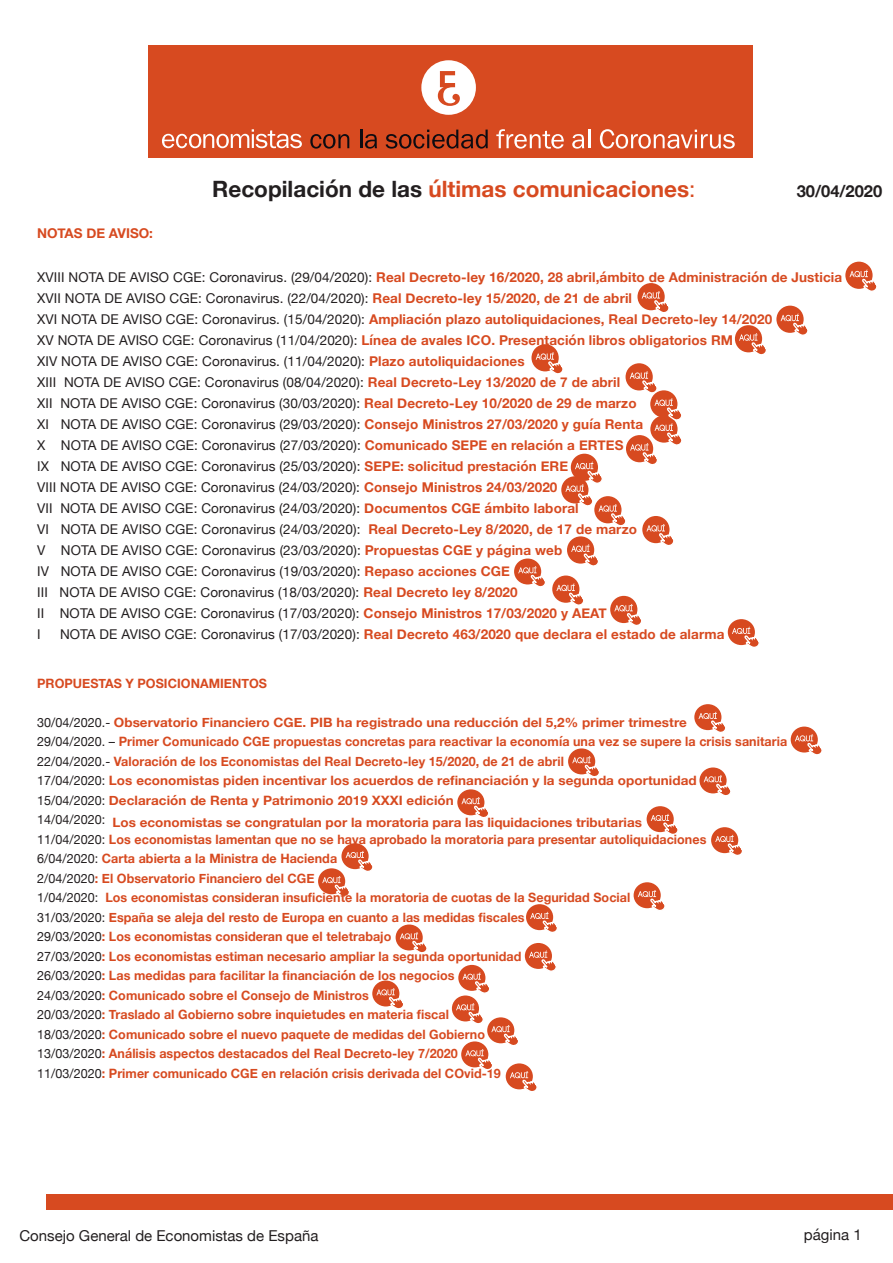
<style>
.page{position:relative;width:893px;height:1263px;background:#fff}
.page>*{position:absolute;margin:0;border:0;box-sizing:border-box;transform-origin:0 0}
.t1{font:700 22.5px "Helvetica Neue";color:#d74a20}
.t2{font:700 16.5px "Helvetica Neue";color:#231f20}
.t3{font:15px "Helvetica Neue";color:#231f20}
.t4{font:13.5px/21px "Helvetica Neue";letter-spacing:.01em;color:#231f20}
.t5{font:700 13.5px "Helvetica Neue";letter-spacing:.01em;color:#d74a20}
.t6{font:700 12.9px/19.5px "Helvetica Neue";letter-spacing:.005em;color:#d74a20;scale:1.05 1}
.t7{font:700 12.9px "Helvetica Neue";letter-spacing:.005em;color:#d74a20}
.s1{color:#231f20}
.s2{font-weight:400}
.s3{font-weight:700;color:#d74a20}
.s4{font-weight:400;color:#231f20}
</style>
<div class="page">
<div style="left:149px;top:45px;width:604px;height:113px;background:#d74a20"></div>
<div style="left:421px;top:60px;width:55px;height:55px;background:#fff;border-radius:50%"></div>
<svg style="left:438px;top:71px;width:22px;height:35px"></svg>
<svg style="left:310px;top:134px;width:39px;height:15px"></svg>
<svg style="left:360px;top:130px;width:17px;height:19px"></svg>
<svg style="left:386px;top:130px;width:102px;height:19px"></svg>
<svg style="left:496px;top:129px;width:68px;height:20px"></svg>
<svg style="left:572px;top:130px;width:18px;height:19px"></svg>
<svg style="left:600px;top:129px;width:135px;height:20px"></svg>
<svg style="left:162px;top:129px;width:140px;height:19px"></svg>
<div style="left:634px;top:882px;width:27px;height:26px;background:#d74a20;border-radius:50%"></div>
<svg style="left:638px;top:890px;width:27px;height:20px"></svg>
<div style="left:526px;top:904px;width:27px;height:26px;background:#d74a20;border-radius:50%"></div>
<svg style="left:530px;top:912px;width:27px;height:20px"></svg>
<div style="left:457px;top:789px;width:27px;height:26px;background:#d74a20;border-radius:50%"></div>
<svg style="left:461px;top:797px;width:27px;height:20px"></svg>
<div style="left:647px;top:806px;width:27px;height:26px;background:#d74a20;border-radius:50%"></div>
<svg style="left:651px;top:814px;width:27px;height:20px"></svg>
<div style="left:728px;top:619px;width:27px;height:26px;background:#d74a20;border-radius:50%"></div>
<svg style="left:732px;top:627px;width:27px;height:20px"></svg>
<div style="left:711px;top:827px;width:27px;height:26px;background:#d74a20;border-radius:50%"></div>
<svg style="left:715px;top:835px;width:27px;height:20px"></svg>
<svg style="left:318px;top:868px;width:27px;height:26px"></svg>
<div style="left:452px;top:995px;width:27px;height:26px;background:#d74a20;border-radius:50%"></div>
<svg style="left:514px;top:558px;width:27px;height:26px"></svg>
<div style="left:396px;top:924px;width:27px;height:26px;background:#d74a20;border-radius:50%"></div>
<svg style="left:400px;top:932px;width:27px;height:21px"></svg>
<div style="left:531px;top:344px;width:28px;height:27px;background:#d74a20;border-radius:50%"></div>
<div style="left:735px;top:325px;width:27px;height:27px;background:#d74a20;border-radius:50%"></div>
<svg style="left:739px;top:333px;width:27px;height:22px"></svg>
<div style="left:637px;top:283px;width:28px;height:27px;background:#d74a20;border-radius:50%"></div>
<svg style="left:642px;top:291px;width:27px;height:21px"></svg>
<div style="left:776px;top:306px;width:28px;height:27px;background:#d74a20;border-radius:50%"></div>
<svg style="left:781px;top:314px;width:27px;height:21px"></svg>
<div style="left:46px;top:1194px;width:847px;height:16px;background:#d74a20"></div>
<div style="left:568px;top:748px;width:27px;height:26px;background:#d74a20;border-radius:50%"></div>
<svg style="left:572px;top:756px;width:27px;height:20px"></svg>
<div style="left:694px;top:704px;width:27px;height:26px;background:#d74a20;border-radius:50%"></div>
<svg style="left:698px;top:712px;width:27px;height:20px"></svg>
<div style="left:791px;top:726px;width:27px;height:26px;background:#d74a20;border-radius:50%"></div>
<svg style="left:795px;top:734px;width:27px;height:21px"></svg>
<div style="left:341px;top:843px;width:28px;height:26px;background:#d74a20;border-radius:50%"></div>
<svg style="left:322px;top:851px;width:51px;height:45px"></svg>
<div style="left:458px;top:965px;width:27px;height:26px;background:#d74a20;border-radius:50%"></div>
<svg style="left:462px;top:972px;width:27px;height:21px"></svg>
<svg style="left:699px;top:767px;width:28px;height:26px"></svg>
<svg style="left:704px;top:775px;width:27px;height:20px"></svg>
<div style="left:525px;top:943px;width:27px;height:26px;background:#d74a20;border-radius:50%"></div>
<svg style="left:529px;top:951px;width:27px;height:20px"></svg>
<div style="left:845px;top:262px;width:28px;height:27px;background:#d74a20;border-radius:50%"></div>
<svg style="left:849px;top:270px;width:28px;height:21px"></svg>
<div style="left:372px;top:980px;width:27px;height:26px;background:#d74a20;border-radius:50%"></div>
<svg style="left:376px;top:988px;width:27px;height:21px"></svg>
<svg style="left:518px;top:352px;width:164px;height:273px"></svg>
<svg style="left:456px;top:1003px;width:81px;height:88px"></svg>
<h1 class="t1" style="left:212px;top:171px;width:485px"><span class="s1">Recopilación de las</span> últimas comunicaciones<span class="s2">:</span></h1>
<p class="t2" style="left:797px;top:178px;width:87px">30/04/2020</p>
<p class="t5" style="left:37px;top:223px;width:117px">NOTAS DE AVISO:</p>
<p class="t4" style="left:37px;top:267px;width:807px">XVIII NOTA DE AVISO CGE: Coronavirus. (29/04/2020): <span class="s3">Real Decreto-ley 16/2020, 28 abril,ámbito de Administración de Justicia </span>XVII NOTA DE AVISO CGE: Coronavirus. (22/04/2020): <span class="s3">Real Decreto-ley 15/2020, de 21 de abril<br></span>XVI NOTA DE AVISO CGE: Coronavirus. (15/04/2020): <span class="s3">Ampliación plazo autoliquidaciones, Real Decreto-ley 14/2020<br></span>XV NOTA DE AVISO CGE: Coronavirus (11/04/2020): <span class="s3">Línea de avales ICO. Presentación libros obligatorios RM<br></span>XIV NOTA DE AVISO CGE: Coronavirus. (11/04/2020): <span class="s3">Plazo autoliquidaciones<br></span>XIII NOTA DE AVISO CGE: Coronavirus (08/04/2020): <span class="s3">Real Decreto-Ley 13/2020 de 7 de abril<br></span>XII NOTA DE AVISO CGE: Coronavirus (30/03/2020): <span class="s3">Real Decreto-Ley 10/2020 de 29 de marzo<br></span>XI NOTA DE AVISO CGE: Coronavirus (29/03/2020): <span class="s3">Consejo Ministros 27/03/2020 y guía Renta<br></span>X NOTA DE AVISO CGE: Coronavirus (27/03/2020): <span class="s3">Comunicado SEPE en relación a ERTES<br></span>IX NOTA DE AVISO CGE: Coronavirus (25/03/2020): <span class="s3">SEPE: solicitud prestación ERE<br></span>VIII NOTA DE AVISO CGE: Coronavirus (24/03/2020): <span class="s3">Consejo Ministros 24/03/2020<br></span>VII NOTA DE AVISO CGE: Coronavirus (24/03/2020): <span class="s3">Documentos CGE ámbito laboral<br></span>VI NOTA DE AVISO CGE: Coronavirus (24/03/2020): <span class="s3">Real Decreto-Ley 8/2020, de 17 de marzo<br></span>V NOTA DE AVISO CGE: Coronavirus (23/03/2020): <span class="s3">Propuestas CGE y página web<br></span>IV NOTA DE AVISO CGE: Coronavirus (19/03/2020): <span class="s3">Repaso acciones CGE<br></span>III NOTA DE AVISO CGE: Coronavirus (18/03/2020): <span class="s3">Real Decreto ley 8/2020<br></span>II NOTA DE AVISO CGE: Coronavirus (17/03/2020): <span class="s3">Consejo Ministros 17/03/2020 y AEAT<br></span>I</p>
<p class="t5" style="left:60px;top:624px;width:666px"><span class="s4">NOTA DE AVISO CGE: Coronavirus (17/03/2020):</span> Real Decreto 463/2020 que declara el estado de alarma</p>
<p class="t7" style="left:37px;top:673px;width:231px">PROPUESTAS Y POSICIONAMIENTOS</p>
<p class="t6" style="left:37px;top:712px;width:716px"><span class="s4">30/04/2020.-</span> Observatorio Financiero CGE. PIB ha registrado una reducción del 5,2% primer trimestre<br><span class="s4">29/04/2020. –</span> Primer Comunicado CGE propuestas concretas para reactivar la economía una vez se supere la crisis sanitaria <span class="s4">22/04/2020.-</span> Valoración de los Economistas del Real Decreto-ley 15/2020, de 21 de abril<br><span class="s4">17/04/2020:</span> Los economistas piden incentivar los acuerdos de refinanciación y la segunda oportunidad<br><span class="s4">15/04/2020:</span> Declaración de Renta y Patrimonio 2019 XXXI edición<br><span class="s4">14/04/2020:<br>11/04/2020:</span> Los economistas lamentan que no se haya aprobado la moratoria para presentar autoliquidaciones<br><span class="s4">6/04/2020:</span> Carta abierta a la Ministra de Hacienda<br><span class="s4">2/04/2020</span>: El Observatorio Financiero del CGE<br><span class="s4">1/04/2020:</span> Los economistas consideran insuficiente la moratoria de cuotas de la Seguridad Social<br><span class="s4">31/03/2020:</span> España se aleja del resto de Europa en cuanto a las medidas fiscales<br><span class="s4">29/03/2020</span>: Los economistas consideran que el teletrabajo<br><span class="s4">27/03/2020</span>: Los economistas estiman necesario ampliar la segunda oportunidad<br><span class="s4">26/03/2020</span>: Las medidas para facilitar la financiación de los negocios<br><span class="s4">24/03/2020</span>: Comunicado sobre el Consejo de Ministros<br><span class="s4">20/03/2020</span>: Traslado al Gobierno sobre inquietudes en materia fiscal<br><span class="s4">18/03/2020</span>: Comunicado sobre el nuevo paquete de medidas del Gobierno<br><span class="s4">13/03/2020</span>: Análisis aspectos destacados del Real Decreto-ley 7/2020<br><span class="s4">11/03/2020</span>: Primer comunicado CGE en relación crisis derivada del COvid-19</p>
<p class="t6" style="left:113px;top:812px;width:506px">Los economistas se congratulan por la moratoria para las liquidaciones tributarias</p>
<p class="t3" style="left:20px;top:1225px;width:300px">Consejo General de Economistas de España</p>
<p class="t3" style="left:804px;top:1224px;width:59px">página 1</p>
</div>
